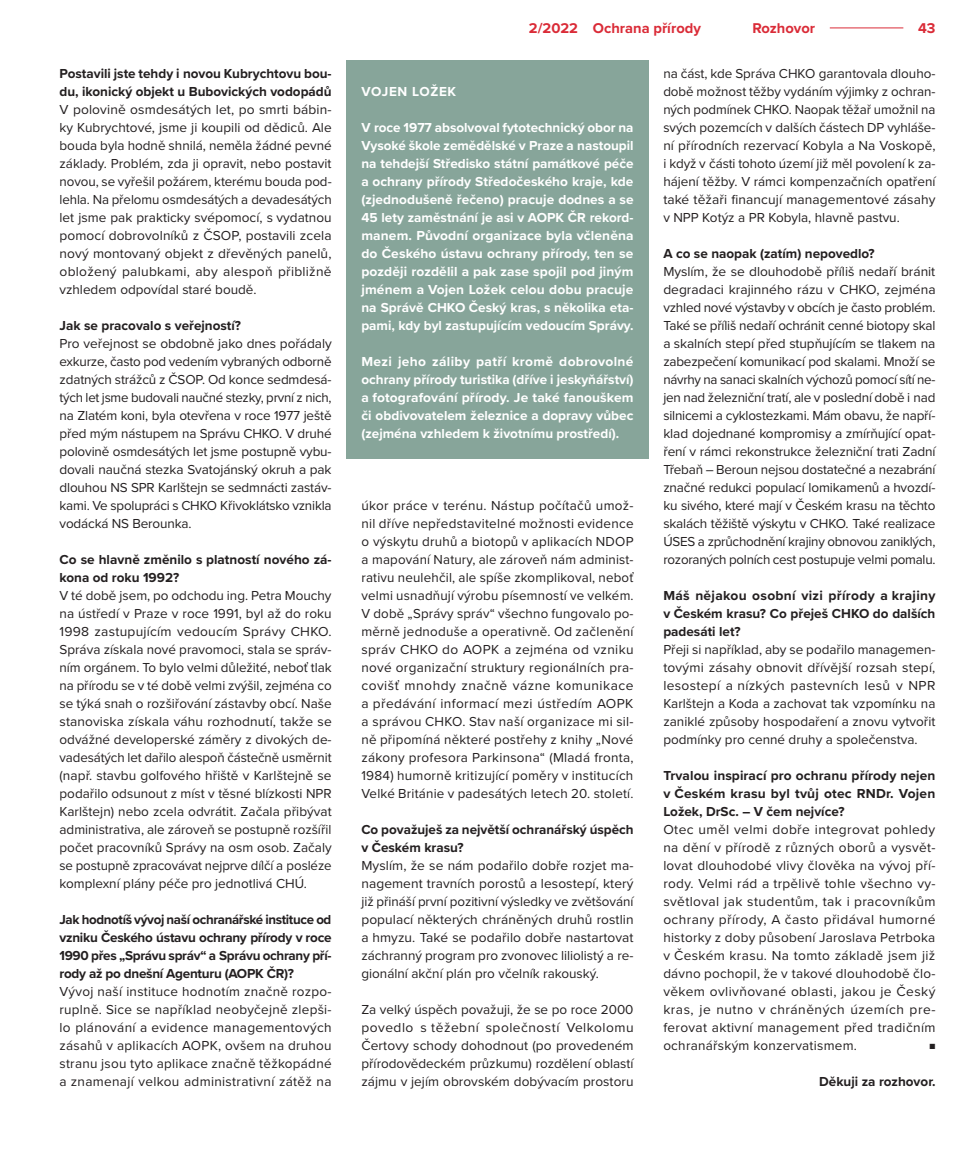
<style>
.page{position:relative;width:978px;height:1149px;background:#fff}
.page>*{position:absolute;margin:0;border:0;box-sizing:border-box;transform-origin:0 0}
.t1{font:700 14.7px "Proxima Nova";color:#da2b37}
.t2{font:13.5px/18px "Proxima Nova";color:#231f20;text-align:justify}
.t3{font:700 13.5px/18px "Proxima Nova";color:#fff;text-align:justify}
.t4{font:700 13.5px/18px "Proxima Nova";color:#231f20}
.t5{font:700 13.5px "Proxima Nova";letter-spacing:.045em;color:#fff}
.t6{font:9px "Proxima Nova";color:#231f20}
</style>
<div class="page">
<hr style="left:830px;top:28px;width:73px;height:1px;background:#da2b37">
<div style="left:346px;top:60px;width:303px;height:55px;background:#87a59a"></div>
<div style="left:346px;top:103px;width:303px;height:355px;background:#87a59a"></div>
<p class="t4" style="left:60px;top:64px;width:274px">Postavili jste tehdy i novou Kubrychtovu bou&shy;du, ikonický objekt u Bubovických vodopádů</p>
<p class="t2" style="left:60px;top:99px;width:274px">V polovině osmdesátých let, po smrti bábin&shy;ky Kubrychtové, jsme ji koupili od dědiců. Ale bouda byla hodně shnilá, neměla žádné pevné základy. Problém, zda ji opravit, nebo postavit novou, se vyřešil požárem, kterému bouda pod&shy;lehla. Na přelomu osmdesátých a devadesátých let jsme pak prakticky svépomocí, s vydatnou pomocí dobrovolníků z ČSOP, postavili zcela nový montovaný objekt z dřevěných panelů, obložený palubkami, aby alespoň přibližně vzhledem odpovídal staré boudě.</p>
<p class="t4" style="left:60px;top:316px;width:183px">Jak se pracovalo s veřejností?</p>
<p class="t2" style="left:60px;top:333px;width:274px">Pro veřejnost se obdobně jako dnes pořádaly exkurze, často pod vedením vybraných odborně zdatných strážců z ČSOP. Od konce sedmdesá&shy;tých let jsme budovali naučné stezky, první z nich, na Zlatém koni, byla otevřena v roce 1977 ještě před mým nástupem na Správu CHKO. V druhé polovině osmdesátých let jsme postupně vybu&shy;dovali naučná stezka Svatojánský okruh a pak dlouhou NS SPR Karlštejn se sedmnácti zastáv&shy;kami. Ve spolupráci s CHKO Křivoklátsko vznikla vodácká NS Berounka.</p>
<p class="t4" style="left:60px;top:550px;width:274px">Co se hlavně změnilo s platností nového zá&shy;kona od roku 1992?</p>
<p class="t2" style="left:60px;top:585px;width:274px;text-align:left">V té době jsem, po odchodu ing. Petra Mouchy na ústředí v Praze v roce 1991, byl až do roku 1998 zastupujícím vedoucím Správy CHKO.<br>Správa získala nové pravomoci, stala se správ&shy;ním orgánem. To bylo velmi důležité, neboť tlak na přírodu se v té době velmi zvýšil, zejména co se týká snah o rozšiřování zástavby obcí. Naše stanoviska získala váhu rozhodnutí, takže se odvážné developerské záměry z divokých de&shy;vadesátých let dařilo alespoň částečně usměrnit (např. stavbu golfového hřiště v Karlštejně se podařilo odsunout z míst v těsné blízkosti NPR Karlštejn) nebo zcela odvrátit. Začala přibývat administrativa, ale zároveň se postupně rozšířil počet pracovníků Správy na osm osob. Začaly se postupně zpracovávat nejprve dílčí a posléze komplexní plány péče pro jednotlivá CHÚ.</p>
<p class="t4" style="left:60px;top:910px;width:274px;text-align:justify">Jak hodnotíš vývoj naší ochranářské instituce od vzniku Českého ústavu ochrany přírody v roce 1990 přes „Správu správ“ a Správu ochrany pří&shy;rody až po dnešní Agenturu (AOPK ČR)?</p>
<p class="t2" style="left:60px;top:981px;width:274px">Vývoj naší instituce hodnotím značně rozpo&shy;ruplně. Sice se například neobyčejně zlepši&shy;lo plánování a evidence managementových zásahů v aplikacích AOPK, ovšem na druhou stranu jsou tyto aplikace značně těžkopádné a znamenají velkou administrativní zátěž na</p>
<p class="t1" style="left:529px;top:17px;width:174px">2/2022 Ochrana přírody</p>
<p class="t1" style="left:752px;top:17px;width:64px">Rozhovor</p>
<p class="t1" style="left:918px;top:17px;width:19px">43</p>
<p class="t5" style="left:361px;top:81px;width:96px">VOJEN LOŽEK</p>
<p class="t3" style="left:361px;top:118px;width:274px">V roce 1977 absolvoval fytotechnický obor na Vysoké škole zemědělské v Praze a nastoupil na tehdejší Středisko státní památkové péče a ochrany přírody Středočeského kraje, kde (zjednodušeně řečeno) pracuje dodnes a se 45 lety zaměstnání je asi v AOPK ČR rekord&shy;manem. Původní organizace byla včleněna do Českého ústavu ochrany přírody, ten se později rozdělil a pak zase spojil pod jiným jménem a Vojen Ložek celou dobu pracuje na Správě CHKO Český kras, s několika eta&shy;pami, kdy byl zastupujícím vedoucím Správy.</p>
<p class="t3" style="left:361px;top:352px;width:274px">Mezi jeho záliby patří kromě dobrovolné ochrany přírody turistika (dříve i jeskyňářství) a fotografování přírody. Je také fanouškem či obdivovatelem železnice a dopravy vůbec (zejména vzhledem k životnímu prostředí).</p>
<p class="t2" style="left:361px;top:495px;width:274px">úkor práce v terénu. Nástup počítačů umož&shy;nil dříve nepředstavitelné možnosti evidence o výskytu druhů a biotopů v aplikacích NDOP a mapování Natury, ale zároveň nám administ&shy;rativu neulehčil, ale spíše zkomplikoval, neboť velmi usnadňují výrobu písemností ve velkém.<br>V době „Správy správ“ všechno fungovalo po&shy;měrně jednoduše a operativně. Od začlenění správ CHKO do AOPK a zejména od vzniku nové organizační struktury regionálních pra&shy;covišť mnohdy značně vázne komunikace a předávání informací mezi ústředím AOPK a správou CHKO. Stav naší organizace mi sil&shy;ně připomíná některé postřehy z knihy „Nové zákony profesora Parkinsona“ (Mladá fronta, 1984) humorně kritizující poměry v institucích Velké Británie v padesátých letech 20. století.</p>
<p class="t4" style="left:361px;top:820px;width:274px">Co považuješ za největší ochranářský úspěch v Českém krasu?</p>
<p class="t2" style="left:361px;top:855px;width:274px">Myslím, že se nám podařilo dobře rozjet ma&shy;nagement travních porostů a lesostepí, který již přináší první pozitivní výsledky ve zvětšování populací některých chráněných druhů rostlin a hmyzu. Také se podařilo dobře nastartovat záchranný program pro zvonovec liliolistý a re&shy;gionální akční plán pro včelník rakouský.</p>
<p class="t2" style="left:361px;top:999px;width:274px">Za velký úspěch považuji, že se po roce 2000 povedlo s těžební společností Velkolomu Čertovy schody dohodnout (po provedeném přírodovědeckém průzkumu) rozdělení oblastí zájmu v jejím obrovském dobývacím prostoru</p>
<p class="t2" style="left:663px;top:63px;width:274px">na část, kde Správa CHKO garantovala dlouho&shy;době možnost těžby vydáním výjimky z ochran&shy;ných podmínek CHKO. Naopak těžař umožnil na svých pozemcích v dalších částech DP vyhláše&shy;ní přírodních rezervací Kobyla a Na Voskopě, i když v části tohoto území již měl povolení k za&shy;hájení těžby. V rámci kompenzačních opatření také těžaři financují managementové zásahy v NPP Kotýz a PR Kobyla, hlavně pastvu.</p>
<p class="t4" style="left:663px;top:244px;width:213px">A co se naopak (zatím) nepovedlo?</p>
<p class="t2" style="left:663px;top:261px;width:274px;text-align:left">Myslím, že se dlouhodobě příliš nedaří bránit degradaci krajinného rázu v CHKO, zejména vzhled nové výstavby v obcích je často problém.<br>Také se příliš nedaří ochránit cenné biotopy skal a skalních stepí před stupňujícím se tlakem na zabezpečení komunikací pod skalami. Množí se návrhy na sanaci skalních výchozů pomocí sítí ne&shy;jen nad železniční tratí, ale v poslední době i nad silnicemi a cyklostezkami. Mám obavu, že napří&shy;klad dojednané kompromisy a zmírňující opat&shy;ření v rámci rekonstrukce železniční trati Zadní Třebaň – Beroun nejsou dostatečné a nezabrání značné redukci populací lomikamenů a hvozdí&shy;ku sivého, které mají v Českém krasu na těchto skalách těžiště výskytu v CHKO. Také realizace ÚSES a zprůchodnění krajiny obnovou zaniklých, rozoraných polních cest postupuje velmi pomalu.</p>
<p class="t4" style="left:663px;top:586px;width:274px;text-align:justify">Máš nějakou osobní vizi přírody a krajiny v Českém krasu? Co přeješ CHKO do dalších padesáti let?</p>
<p class="t2" style="left:663px;top:639px;width:274px">Přeji si například, aby se podařilo managemen&shy;tovými zásahy obnovit dřívější rozsah stepí, lesostepí a nízkých pastevních lesů v NPR Karlštejn a Koda a zachovat tak vzpomínku na zaniklé způsoby hospodaření a znovu vytvořit podmínky pro cenné druhy a společenstva.</p>
<p class="t4" style="left:663px;top:766px;width:274px;text-align:justify">Trvalou inspirací pro ochranu přírody nejen v Českém krasu byl tvůj otec RNDr. Vojen Ložek, DrSc. – V čem nejvíce?</p>
<p class="t2" style="left:663px;top:819px;width:274px">Otec uměl velmi dobře integrovat pohledy na dění v přírodě z různých oborů a vysvět&shy;lovat dlouhodobé vlivy člověka na vývoj pří&shy;rody. Velmi rád a trpělivě tohle všechno vy&shy;světloval jak studentům, tak i pracovníkům ochrany přírody, A často přidával humorné historky z doby působení Jaroslava Petrboka v Českém krasu. Na tomto základě jsem již dávno pochopil, že v takové dlouhodobě člo&shy;věkem ovlivňované oblasti, jakou je Český kras, je nutno v chráněných územích pre&shy;ferovat aktivní management před tradičním ochranářským konzervatismem.</p>
<p class="t6" style="left:929px;top:1038px;width:7px">■</p>
<p class="t4" style="left:819px;top:1072px;width:118px">Děkuji za rozhovor.</p>
</div>
